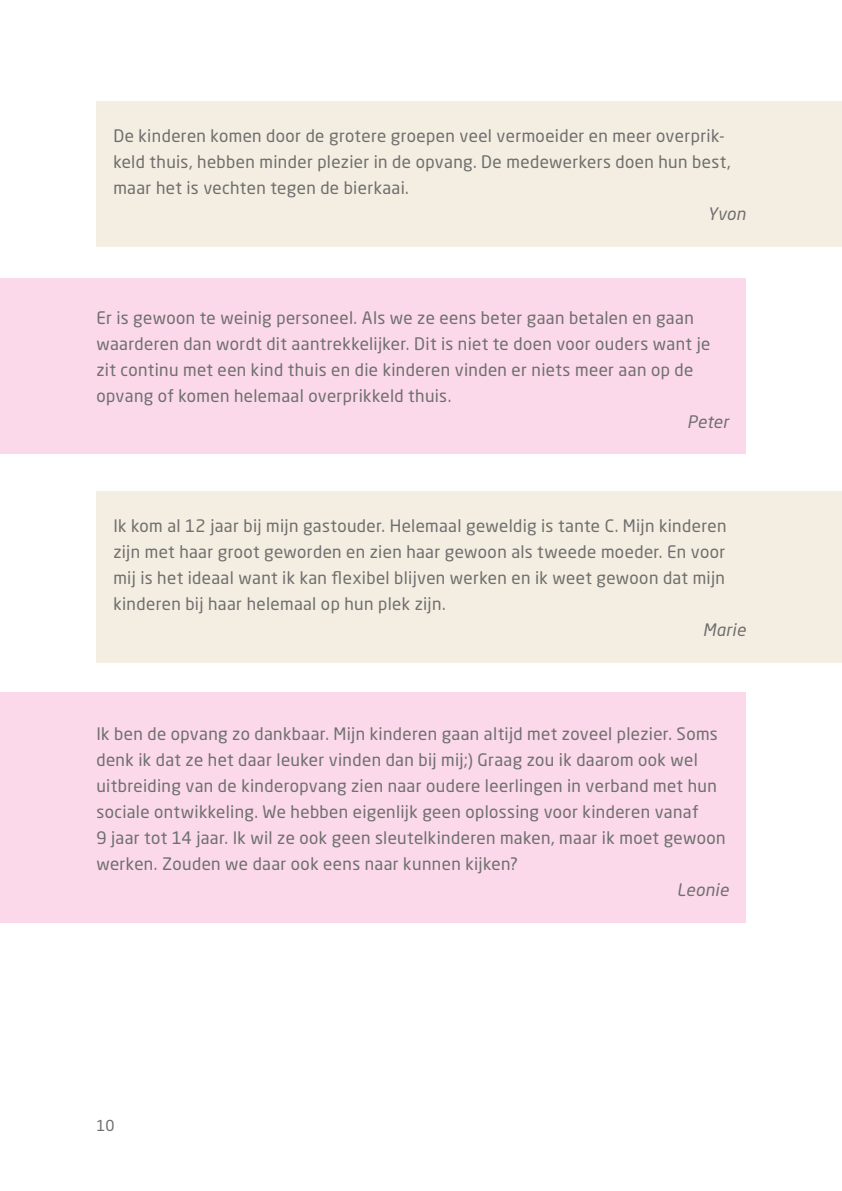
<style>
.page{position:relative;width:842px;height:1191px;background:#fff}
.page>*{position:absolute;margin:0;border:0;box-sizing:border-box;transform-origin:0 0}
.t1{font:17px/26px "Neo Sans Pro";letter-spacing:.02em;color:#6f6f6e}
.t2{font:italic 17px "Neo Sans Pro";letter-spacing:.015em;color:#6f6f6e}
.t3{font:15px "Neo Sans Pro";color:#6f6f6e}
</style>
<div class="page">
<div style="left:96px;top:101px;width:746px;height:145px;background:#f4eee2"></div>
<div style="left:0;top:278px;width:746px;height:176px;background:#fbd9eb"></div>
<div style="left:96px;top:491px;width:746px;height:171px;background:#f4eee2"></div>
<div style="left:0;top:692px;width:746px;height:230px;background:#fbd9eb"></div>
<p class="t1" style="left:113px;top:123px;width:619px">De kinderen komen door de grotere groepen veel vermoeider en meer overprik&shy;keld thuis, hebben minder plezier in de opvang. De medewerkers doen hun best, maar het is vechten tegen de bierkaai.</p>
<p class="t2" style="left:707px;top:204px;width:40px">Yvon</p>
<p class="t1" style="left:96px;top:305px;width:615px">Er is gewoon te weinig personeel. Als we ze eens beter gaan betalen en gaan waarderen dan wordt dit aantrekkelijker. Dit is niet te doen voor ouders want je zit continu met een kind thuis en die kinderen vinden er niets meer aan op de opvang of komen helemaal overprikkeld thuis.</p>
<p class="t2" style="left:687px;top:412px;width:43px">Peter</p>
<p class="t1" style="left:113px;top:513px;width:615px;text-align:justify">Ik kom al 12 jaar bij mijn gastouder. Helemaal geweldig is tante C. Mijn kinderen zijn met haar groot geworden en zien haar gewoon als tweede moeder. En voor mij is het ideaal want ik kan flexibel blijven werken en ik weet gewoon dat mijn kinderen bij haar helemaal op hun plek zijn.</p>
<p class="t2" style="left:703px;top:619px;width:44px">Marie</p>
<p class="t1" style="left:96px;top:721px;width:631px">Ik ben de opvang zo dankbaar. Mijn kinderen gaan altijd met zoveel plezier. Soms denk ik dat ze het daar leuker vinden dan bij mij;) Graag zou ik daarom ook wel uitbreiding van de kinderopvang zien naar oudere leerlingen in verband met hun sociale ontwikkeling. We hebben eigenlijk geen oplossing voor kinderen vanaf<br>9 jaar tot 14 jaar. Ik wil ze ook geen sleutelkinderen maken, maar ik moet gewoon werken. Zouden we daar ook eens naar kunnen kijken?</p>
<p class="t2" style="left:677px;top:879px;width:53px">Leonie</p>
<p class="t3" style="left:96px;top:1116px;width:20px">10</p>
</div>
